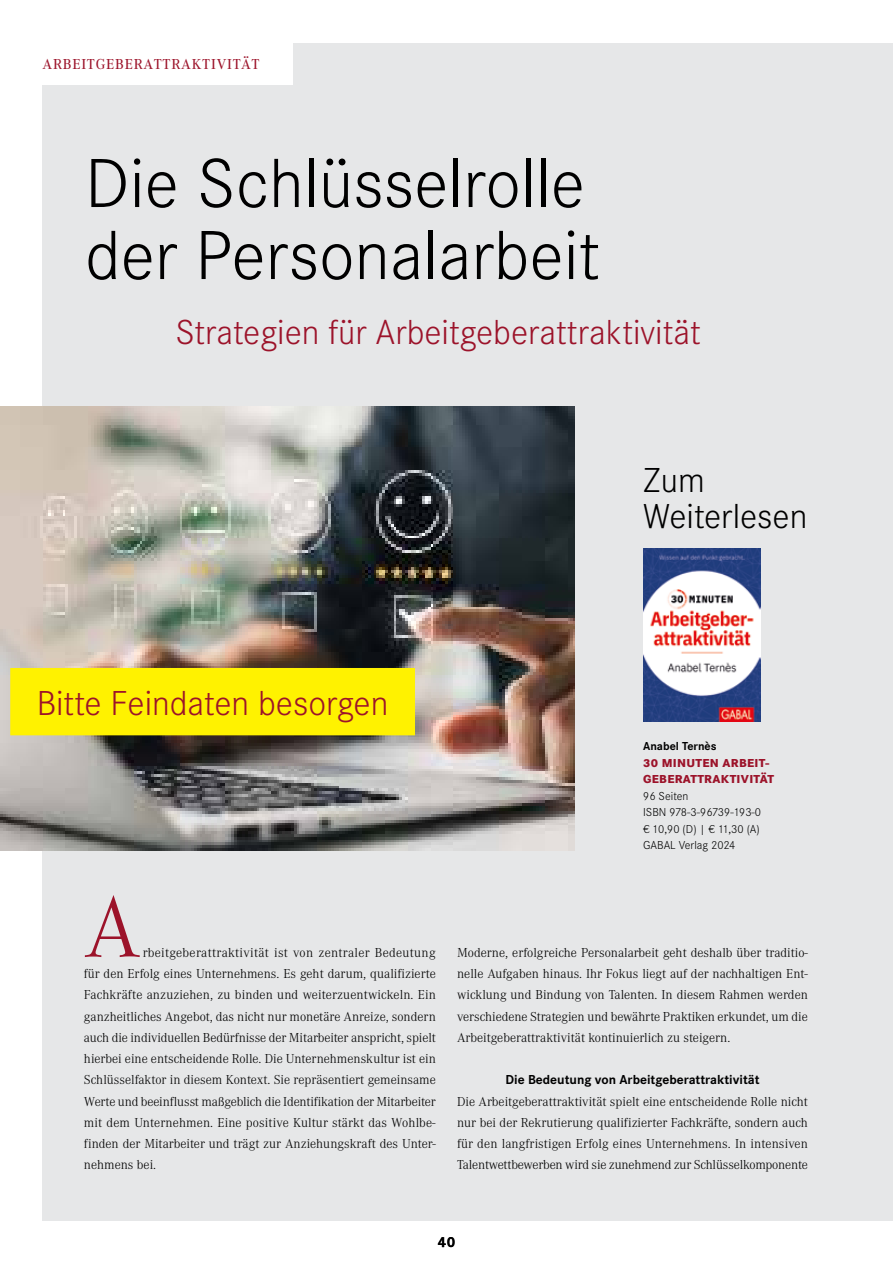
<style>
.page{position:relative;width:893px;height:1263px;background:#fff}
.page>*{position:absolute;margin:0;border:0;box-sizing:border-box;transform-origin:0 0}
.t1{font:300 90px "Corporate A";color:#9c132a}
.t2{font:300 72px/72px "Corporate S";color:#000}
.t3{font:300 36px "Corporate S";color:#9c132a}
.t4{font:300 36px/36px "Corporate S";color:#000}
.t5{font:500 15px "Corporate A";letter-spacing:.05em;color:#9c132a}
.t6{font:700 15px "Corporate S";color:#000}
.t7{font:300 13.5px/21.3px "Corporate A";color:#000;text-align:justify}
.t8{font:700 13.5px "Corporate S";color:#000}
.t9{font:300 12px/16.5px "Corporate S";color:#000}
.t10{font:800 12px/16.5px "Corporate S";letter-spacing:.025em;color:#9c132a}
.t11{font:700 12px "Corporate S";color:#000}
</style>
<div class="page">
<div style="left:43px;top:43px;width:850px;height:1177px;background:#e6e7e8"></div>
<div style="left:0;top:0;width:293px;height:85px;background:#fff"></div>
<img style="left:0;top:406px;width:575px;height:444px">
<img style="left:643px;top:548px;width:117px;height:174px">
<div style="left:11px;top:669px;width:403px;height:66px;background:#fff200"></div>
<div style="left:10px;top:668px;width:405px;height:67px;border:2px solid #fff200"></div>
<p class="t5" style="left:43px;top:55px;width:218px">ARBEITGEBERATTRAKTIVITÄT</p>
<h2 class="t2" style="left:85px;top:148px;width:517px">Die Schlüsselrolle der Personalarbeit</h2>
<h3 class="t3" style="left:175px;top:312px;width:527px">Strategien für Arbeitgeberattraktivität</h3>
<h3 class="t3" style="left:37px;top:683px;width:353px">Bitte Feindaten besorgen</h3>
<h3 class="t4" style="left:643px;top:463px;width:166px">Zum<br>Weiterlesen</h3>
<p class="t11" style="left:643px;top:739px;width:75px">Anabel Ternès</p>
<p class="t10" style="left:643px;top:754px;width:132px">30 MINUTEN ARBEIT-<br>GEBERATTRAKTIVITÄT</p>
<p class="t9" style="left:643px;top:787px;width:119px">96 Seiten<br>ISBN 978-3-96739-193-0 € 10,90 (D) | € 11,30 (A)<br>GABAL Verlag 2024</p>
<h1 class="t1" style="left:84px;top:878px;width:58px">A</h1>
<p class="t7" style="left:84px;top:942px;width:353px;text-indent:59px">rbeitgeberattraktivität ist von zentraler Bedeutung für den Erfolg eines Unternehmens. Es geht darum, qualifizierte Fachkräfte anzuziehen, zu binden und weiterzuentwickeln. Ein ganzheitliches Angebot, das nicht nur monetäre Anreize, sondern auch die individuellen Bedürfnisse der Mitarbeiter anspricht, spielt hierbei eine entscheidende Rolle. Die Unternehmenskultur ist ein Schlüsselfaktor in diesem Kontext. Sie repräsentiert gemeinsame Werte und beeinflusst maßgeblich die Identifikation der Mitarbeiter mit dem Unternehmen. Eine positive Kultur stärkt das Wohlbe&shy;finden der Mitarbeiter und trägt zur Anziehungskraft des Unter&shy;nehmens bei.</p>
<p class="t7" style="left:457px;top:942px;width:352px">Moderne, erfolgreiche Personalarbeit geht deshalb über traditio&shy;nelle Aufgaben hinaus. Ihr Fokus liegt auf der nachhaltigen Ent&shy;wicklung und Bindung von Talenten. In diesem Rahmen werden verschiedene Strategien und bewährte Praktiken erkundet, um die Arbeitgeberattraktivität kontinuierlich zu steigern.</p>
<p class="t8" style="left:505px;top:1072px;width:256px">Die Bedeutung von Arbeitgeberattraktivität</p>
<p class="t7" style="left:457px;top:1091px;width:352px">Die Arbeitgeberattraktivität spielt eine entscheidende Rolle nicht nur bei der Rekrutierung qualifizierter Fachkräfte, sondern auch für den langfristigen Erfolg eines Unternehmens. In intensiven Talentwettbewerben wird sie zunehmend zur Schlüsselkomponente</p>
<p class="t6" style="left:438px;top:1233px;width:19px">40</p>
</div>
